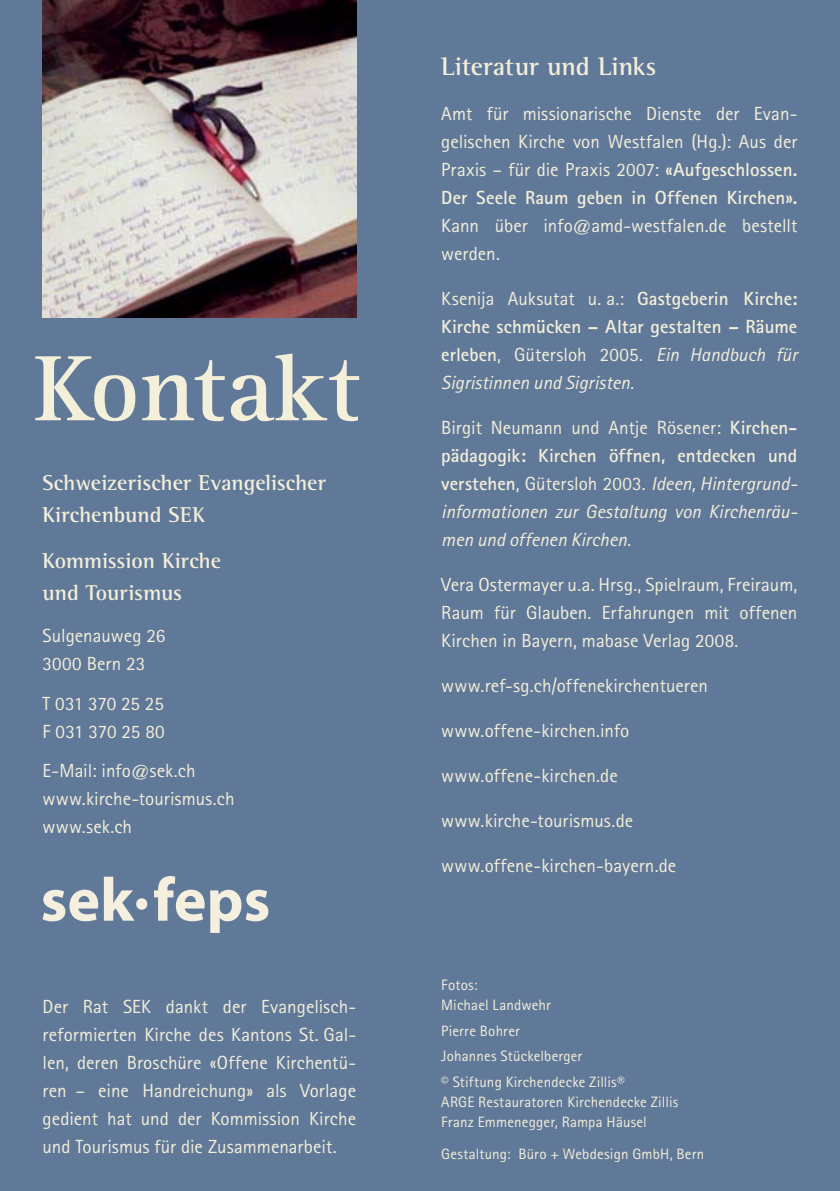
<style>
.page{position:relative;width:840px;height:1191px;background:#fff}
.page>*{position:absolute;margin:0;border:0;box-sizing:border-box;transform-origin:0 0}
.t1{font:700 96px "Rotis Serif Std";color:#f3efd9}
.t2{font:700 26px "Rotis Semi Serif Std";letter-spacing:-.005em;color:#f3efd9}
.t3{font:700 22px/32px "Rotis Semi Serif Std";color:#f3efd9}
.t4{font:19px/28px "Rotis Sans Serif Std";color:#f3efd9}
.t5{font:italic 19px/28px "Rotis Sans Serif Std";color:#f3efd9;text-align:justify}
.t6{font:700 19px/28px "Rotis Sans Serif Std";letter-spacing:.005em;color:#f3efd9;text-align:justify}
.t7{font:15px/20px "Rotis Sans Serif Std";letter-spacing:.01em;color:#f3efd9}
.s1{font-weight:700}
.s2{font-weight:400}
.s3{font-weight:400;font-style:italic}
.s4{font-style:normal}
.s5{font-weight:700;font-style:normal}
</style>
<div class="page">
<div style="left:0;top:0;width:839px;height:1191px;background:#617999"></div>
<img style="left:43px;top:0;width:313px;height:317px">
<svg style="left:43px;top:889px;width:55px;height:32px"></svg>
<svg style="left:104px;top:876px;width:30px;height:44px"></svg>
<div style="left:136px;top:898px;width:11px;height:11px;background:#f4efdf;border-radius:50%"></div>
<svg style="left:154px;top:876px;width:50px;height:45px"></svg>
<svg style="left:210px;top:889px;width:58px;height:44px"></svg>
<h1 class="t1" style="left:34px;top:332px;width:326px">Kontakt</h1>
<p class="t3" style="left:43px;top:466px;width:285px">Schweizerischer Evangelischer<br>Kirchenbund SEK</p>
<p class="t3" style="left:43px;top:544px;width:180px">Kommission Kirche und Tourismus</p>
<p class="t4" style="left:43px;top:622px;width:124px">Sulgenauweg 26<br>3000 Bern 23</p>
<p class="t4" style="left:43px;top:689px;width:123px">T 031 370 25 25<br>F 031 370 25 80</p>
<p class="t4" style="left:43px;top:756px;width:193px">E-Mail: info@sek.ch www.kirche-tourismus.ch www.sek.ch</p>
<p class="t4" style="left:43px;top:992px;width:315px;text-align:justify">Der Rat SEK dankt der Evangelisch&shy;reformierten Kirche des Kantons St. Gal&shy;len, deren Broschüre «Offene Kirchentü&shy;ren – eine Handreichung» als Vorlage gedient hat und der Kommission Kirche und Tourismus für die Zusammenarbeit.</p>
<h2 class="t2" style="left:441px;top:51px;width:216px">Literatur und Links</h2>
<p class="t4" style="left:441px;top:99px;width:357px;text-align:justify">Amt für missionarische Dienste der Evan&shy;gelischen Kirche von Westfalen (Hg.): Aus der Praxis – für die Praxis 2007: <span class="s1">«Aufgeschlos-sen.<br>Der Seele Raum geben in Offenen Kirchen».</span></p>
<p class="t4" style="left:441px;top:211px;width:357px">Kann über info@amd-westfalen.de bestellt werden.</p>
<p class="t6" style="left:441px;top:284px;width:357px"><span class="s2">Ksenija Auksutat u. a.:</span> Gastgeberin Kirche:<br>Kirche schmücken – Altar gestalten – Räume erleben<span class="s2">, Gütersloh 2005.</span> <span class="s3">Ein Handbuch für Sigristinnen und Sigristen.</span></p>
<p class="t5" style="left:441px;top:414px;width:357px"><span class="s4">Birgit Neumann und Antje Rösener:</span> <span class="s5">Kirchen&shy;pädagogik: Kirchen öffnen, entdecken und verstehen</span><span class="s4">, Gütersloh 2003.</span> Ideen, Hintergrund&shy;informationen zur Gestaltung von Kirchenräu&shy;men und offenen Kirchen.</p>
<p class="t4" style="left:441px;top:570px;width:357px;text-align:justify">Vera Ostermayer u.a. Hrsg., Spielraum, Freiraum, Raum für Glauben. Erfahrungen mit offenen Kirchen in Bayern, mabase Verlag 2008.</p>
<p class="t4" style="left:441px;top:671px;width:268px">www.ref-sg.ch/offenekirchentueren</p>
<p class="t4" style="left:441px;top:716px;width:189px">www.offene-kirchen.info</p>
<p class="t4" style="left:441px;top:761px;width:178px">www.offene-kirchen.de</p>
<p class="t4" style="left:441px;top:806px;width:193px">www.kirche-tourismus.de</p>
<p class="t4" style="left:441px;top:851px;width:236px">www.offene-kirchen-bayern.de</p>
<p class="t7" style="left:441px;top:975px;width:111px">Fotos:<br>Michael Landwehr</p>
<p class="t7" style="left:441px;top:1017px;width:185px;line-height:25.6px">Pierre Bohrer<br>Johannes Stückelberger<br>© Stiftung Kirchendecke Zillis®</p>
<p class="t7" style="left:441px;top:1092px;width:238px">ARGE Restauratoren Kirchendecke Zillis<br>Franz Emmenegger, Rampa Häusel</p>
<p class="t7" style="left:441px;top:1143px;width:264px">Gestaltung: Büro + Webdesign GmbH, Bern</p>
</div>
